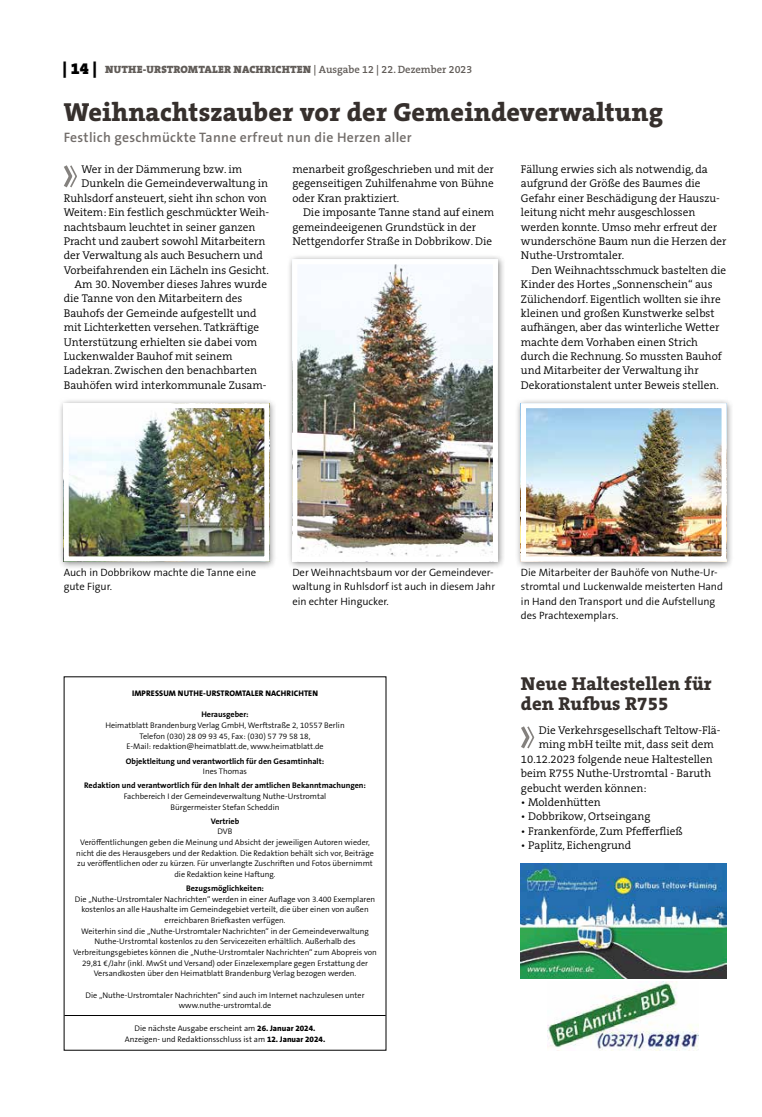
<style>
.page{position:relative;width:762px;height:1117px;background:#fff}
.page>*{position:absolute;margin:0;border:0;box-sizing:border-box;transform-origin:0 0}
.t1{font:800 26.25px "The Serif B W8";letter-spacing:.01em;color:#36302d}
.t2{font:800 18.75px/20px "The Serif B W8";letter-spacing:.01em;color:#36302d}
.t3{font:600 13.75px "The Sans B W6";letter-spacing:.02em;color:#716c69}
.t4{font:300 11.25px/14.4px "The Serif B W4";color:#000}
.t5{font:300 10.62px/14.4px "The Sans B W4";color:#000}
.t6{font:900 10.62px "The Serif B W9";letter-spacing:.015em;color:#615c58}
.t7{font:300 8.12px/10.6px "The Sans B W4";color:#000;text-align:center}
.t8{font:700 8.12px "The Sans B W7";color:#000}
.t9{font:800 8.12px "The Sans B W8";letter-spacing:.015em;color:#000}
.s1{font-size:16.25px;color:#000}
.s2{font-family:"The Serif B W6";font-weight:600}
.s3{font-family:"The Sans B W8";font-weight:800}
</style>
<div class="page">
<svg style="left:64px;top:165px;width:13px;height:23px"></svg>
<div style="left:287px;top:253px;width:219px;height:316px;background:#000;opacity:.45"></div>
<img style="left:298px;top:265px;width:194px;height:290px">
<div style="left:58px;top:397px;width:219px;height:172px;background:#000;opacity:.45"></div>
<img style="left:70px;top:409px;width:193px;height:146px">
<div style="left:64px;top:403px;width:205px;height:158px;border:5px solid #fff"></div>
<div style="left:515px;top:397px;width:219px;height:172px;background:#000;opacity:.45"></div>
<img style="left:527px;top:409px;width:193px;height:146px">
<div style="left:521px;top:403px;width:205px;height:158px;border:5px solid #fff"></div>
<svg style="left:521px;top:726px;width:14px;height:23px"></svg>
<img style="left:521px;top:863px;width:205px;height:115px">
<img style="left:547px;top:981px;width:151px;height:69px">
<hr style="left:64px;top:1014px;width:322px;height:1px;background:#000">
<p class="t6" style="left:63px;top:63px;width:411px"><span class="s1">| 14 |</span> NUTHE-URSTROMTALER NACHRICHTEN <span class="s2">| Ausgabe 12 | 22. Dezember 2023</span></p>
<h1 class="t1" style="left:64px;top:94px;width:601px">Weihnachtszauber vor der Gemeindeverwaltung</h1>
<p class="t3" style="left:64px;top:128px;width:349px">Festlich geschmückte Tanne erfreut nun die Herzen aller</p>
<p class="t4" style="left:82px;top:162px;width:162px">Wer in der Dämmerung bzw. im</p>
<p class="t4" style="left:82px;top:176px;width:188px">Dunkeln die Gemeindeverwaltung in</p>
<p class="t4" style="left:64px;top:191px;width:204px">Ruhlsdorf ansteuert, sieht ihn schon von</p>
<p class="t4" style="left:64px;top:205px;width:207px">Weitem: Ein festlich geschmückter Weih-</p>
<p class="t4" style="left:64px;top:219px;width:193px">nachtsbaum leuchtet in seiner ganzen</p>
<p class="t4" style="left:64px;top:234px;width:203px">Pracht und zaubert sowohl Mitarbeitern</p>
<p class="t4" style="left:64px;top:248px;width:201px">der Verwaltung als auch Besuchern und</p>
<p class="t4" style="left:64px;top:263px;width:207px">Vorbeifahrenden ein Lächeln ins Gesicht.</p>
<p class="t4" style="left:74px;top:277px;width:194px">Am 30. November dieses Jahres wurde</p>
<p class="t4" style="left:64px;top:291px;width:180px">die Tanne von den Mitarbeitern des</p>
<p class="t4" style="left:64px;top:306px;width:194px">Bauhofs der Gemeinde aufgestellt und</p>
<p class="t4" style="left:64px;top:320px;width:197px">mit Lichterketten versehen. Tatkräftige</p>
<p class="t4" style="left:64px;top:334px;width:195px">Unterstützung erhielten sie dabei vom</p>
<p class="t4" style="left:64px;top:349px;width:170px">Luckenwalder Bauhof mit seinem</p>
<p class="t4" style="left:64px;top:363px;width:195px">Ladekran. Zwischen den benachbarten</p>
<p class="t4" style="left:64px;top:378px;width:204px">Bauhöfen wird interkommunale Zusam-</p>
<p class="t4" style="left:292px;top:162px;width:203px;text-align:justify">menarbeit großgeschrieben und mit der gegenseitigen Zuhilfenahme von Bühne oder Kran praktiziert.</p>
<p class="t4" style="left:292px;top:205px;width:203px;text-indent:11px">Die imposante Tanne stand auf einem gemeindeeigenen Grundstück in der<br>Nettgendorfer Straße in Dobbrikow. Die</p>
<p class="t4" style="left:521px;top:162px;width:207px">Fällung erwies sich als notwendig, da aufgrund der Größe des Baumes die Gefahr einer Beschädigung der Hauszu&shy;leitung nicht mehr ausgeschlossen werden konnte. Umso mehr erfreut der wunderschöne Baum nun die Herzen der Nuthe-Urstromtaler.</p>
<p class="t4" style="left:521px;top:263px;width:207px;text-indent:11px">Den Weihnachtsschmuck bastelten die Kinder des Hortes „Sonnenschein“ aus Zülichendorf. Eigentlich wollten sie ihre kleinen und großen Kunstwerke selbst aufhängen, aber das winterliche Wetter machte dem Vorhaben einen Strich durch die Rechnung. So mussten Bauhof und Mitarbeiter der Verwaltung ihr Dekorationstalent unter Beweis stellen.</p>
<p class="t5" style="left:64px;top:565px;width:194px">Auch in Dobbrikow machte die Tanne eine gute Figur.</p>
<p class="t5" style="left:521px;top:565px;width:204px">Die Mitarbeiter der Bauhöfe von Nuthe-Ur&shy;stromtal und Luckenwalde meisterten Hand in Hand den Transport und die Aufstellung des Prachtexemplars.</p>
<p class="t5" style="left:292px;top:565px;width:204px">Der Weihnachtsbaum vor der Gemeindever&shy;waltung in Ruhlsdorf ist auch in diesem Jahr ein echter Hingucker.</p>
<p class="t9" style="left:132px;top:688px;width:186px">IMPRESSUM NUTHE-URSTROMTALER NACHRICHTEN</p>
<p class="t8" style="left:201px;top:709px;width:49px">Herausgeber:</p>
<p class="t7" style="left:105px;top:720px;width:241px">Heimatblatt Brandenburg Verlag GmbH, Werftstraße 2, 10557 Berlin<br>Telefon (030) 28 09 93 45, Fax: (030) 57 79 58 18,<br>E-Mail: redaktion@heimatblatt.de, www.heimatblatt.de</p>
<p class="t8" style="left:126px;top:755px;width:200px">Objektleitung und verantwortlich für den Gesamtinhalt:</p>
<p class="t7" style="left:203px;top:766px;width:46px">Ines Thomas</p>
<p class="t8" style="left:84px;top:780px;width:283px">Redaktion und verantwortlich für den Inhalt der amtlichen Bekanntmachungen:</p>
<p class="t7" style="left:124px;top:790px;width:204px">Fachbereich I der Gemeindeverwaltung Nuthe-Urstromtal<br>Bürgermeister Stefan Scheddin</p>
<p class="t8" style="left:211px;top:815px;width:30px">Vertrieb</p>
<p class="t7" style="left:76px;top:826px;width:299px">DVB<br>Veröffentlichungen geben die Meinung und Absicht der jeweiligen Autoren wieder, nicht die des Herausgebers und der Redaktion. Die Redaktion behält sich vor, Beiträge zu veröffentlichen oder zu kürzen. Für unverlangte Zuschriften und Fotos übernimmt die Redaktion keine Haftung.</p>
<p class="t8" style="left:186px;top:883px;width:80px">Bezugsmöglichkeiten:</p>
<p class="t7" style="left:73px;top:893px;width:305px">Die „Nuthe-Urstromtaler Nachrichten“ werden in einer Auflage von 3.400 Exemplaren kostenlos an alle Haushalte im Gemeindegebiet verteilt, die über einen von außen erreichbaren Briefkasten verfügen.<br>Weiterhin sind die „Nuthe-Urstromtaler Nachrichten“ in der Gemeindeverwaltung Nuthe-Urstromtal kostenlos zu den Servicezeiten erhältlich. Außerhalb des Verbreitungsgebietes können die „Nuthe-Urstromtaler Nachrichten“ zum Abopreis von 29,81 €/Jahr (inkl. MwSt und Versand) oder Einzelexemplare gegen Erstattung der Versandkosten über den Heimatblatt Brandenburg Verlag bezogen werden.</p>
<p class="t7" style="left:86px;top:989px;width:280px">Die „Nuthe-Urstromtaler Nachrichten“ sind auch im Internet nachzulesen unter www.nuthe-urstromtal.de</p>
<p class="t7" style="left:125px;top:1022px;width:202px">Die nächste Ausgabe erscheint am <span class="s3">26. JANUAR 2024.<br></span>Anzeigen- und Redaktionsschluss ist am <span class="s3">12. JANUAR 2024.</span></p>
<h2 class="t2" style="left:521px;top:673px;width:192px">Neue Haltestellen für den Rufbus R755</h2>
<p class="t4" style="left:539px;top:723px;width:183px">Die Verkehrsgesellschaft Teltow-Flä-</p>
<p class="t4" style="left:539px;top:737px;width:177px">ming mbH teilte mit, dass seit dem</p>
<p class="t4" style="left:521px;top:751px;width:193px">10.12.2023 folgende neue Haltestellen</p>
<p class="t4" style="left:521px;top:766px;width:192px">beim R755 Nuthe-Urstromtal - Baruth</p>
<p class="t4" style="left:521px;top:780px;width:127px">gebucht werden können:</p>
<p class="t4" style="left:521px;top:794px;width:81px">• Moldenhütten</p>
<p class="t4" style="left:521px;top:809px;width:131px">• Dobbrikow, Ortseingang</p>
<p class="t4" style="left:521px;top:823px;width:163px">• Frankenförde, Zum Pfefferfließ</p>
<p class="t4" style="left:521px;top:838px;width:112px">• Paplitz, Eichengrund</p>
</div>
